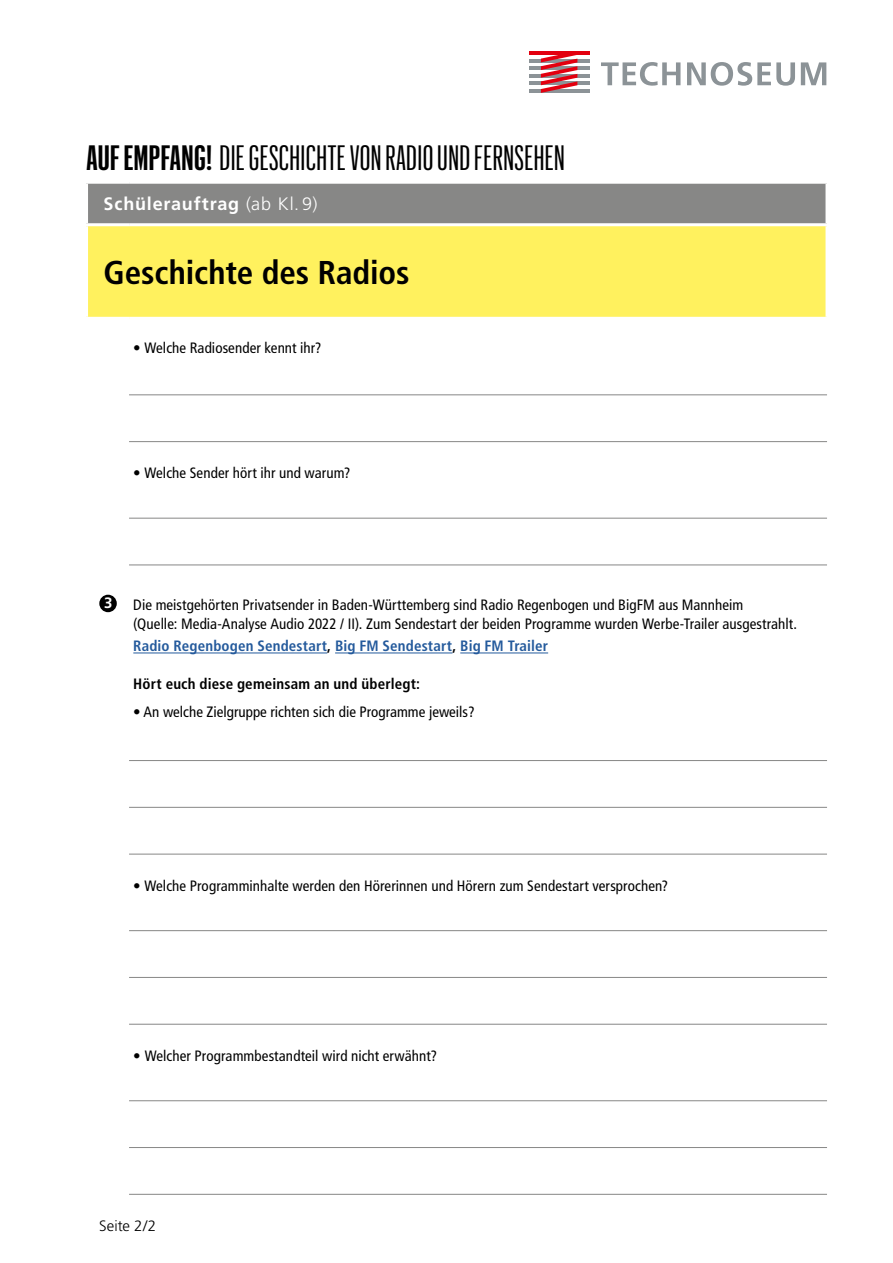
<style>
.page{position:relative;width:893px;height:1263px;background:#fff}
.page>*{position:absolute;margin:0;border:0;box-sizing:border-box;transform-origin:0 0}
.t1{font:34.5px "Graphik XX Cond";letter-spacing:.01em;color:#000}
.t2{font:700 condensed 33px "Frutiger LT Pro";letter-spacing:-.005em;color:#000}
.t3{font:700 18px "Frutiger LT Pro";letter-spacing:.05em;color:#fff}
.t4{font:condensed 15px "Frutiger LT Pro";letter-spacing:.005em;color:#000}
.t5{font:700 condensed 15px "Frutiger LT Pro";letter-spacing:.01em;color:#245a9c}
.t6{font:700 condensed 15px "Frutiger LT Pro";letter-spacing:.01em;color:#000}
.t7{font:300 15px "Frutiger LT Pro";color:#000}
.t8{font:700 15px "Frutiger LT Pro";color:#fff}
.s1{font-weight:600}
.s2{font-weight:300}
.s3{color:#000}
</style>
<div class="page">
<div style="left:87px;top:182px;width:740px;height:43px;background:#878786"></div>
<div style="left:87px;top:225px;width:740px;height:93px;background:#fff15e"></div>
<hr style="left:85px;top:181px;width:44px;height:3px;background:#fff">
<hr style="left:85px;top:184px;width:3px;height:39px;background:#fff">
<hr style="left:129px;top:181px;width:699px;height:3px;background:#fff">
<hr style="left:825px;top:184px;width:3px;height:39px;background:#fff">
<hr style="left:85px;top:223px;width:44px;height:3px;background:#fff">
<hr style="left:85px;top:226px;width:3px;height:91px;background:#fff">
<hr style="left:129px;top:223px;width:699px;height:3px;background:#fff">
<hr style="left:825px;top:226px;width:3px;height:91px;background:#fff">
<hr style="left:85px;top:317px;width:44px;height:3px;background:#fff">
<hr style="left:129px;top:317px;width:699px;height:3px;background:#fff">
<hr style="left:129px;top:395px;width:698px;height:1px;background:#878786">
<hr style="left:129px;top:441px;width:698px;height:1px;background:#878786">
<hr style="left:129px;top:518px;width:698px;height:1px;background:#878786">
<hr style="left:129px;top:565px;width:698px;height:1px;background:#878786">
<hr style="left:129px;top:760px;width:698px;height:1px;background:#878786">
<hr style="left:129px;top:807px;width:698px;height:1px;background:#878786">
<hr style="left:129px;top:854px;width:698px;height:1px;background:#878786">
<hr style="left:129px;top:930px;width:698px;height:1px;background:#878786">
<hr style="left:129px;top:977px;width:698px;height:1px;background:#878786">
<hr style="left:129px;top:1024px;width:698px;height:1px;background:#878786">
<hr style="left:129px;top:1194px;width:698px;height:1px;background:#878786">
<hr style="left:129px;top:1100px;width:698px;height:1px;background:#878786">
<hr style="left:129px;top:1147px;width:698px;height:1px;background:#878786">
<div style="left:99px;top:595px;width:18px;height:17px;background:#000;border-radius:50%"></div>
<hr style="left:133px;top:653px;width:194px;height:1px;background:#245a9c">
<hr style="left:335px;top:653px;width:117px;height:1px;background:#245a9c">
<hr style="left:460px;top:653px;width:88px;height:1px;background:#245a9c">
<hr style="left:529px;top:51px;width:61px;height:4px;background:#e3000f">
<hr style="left:529px;top:59px;width:61px;height:3px;background:#8c9397">
<hr style="left:529px;top:66px;width:61px;height:4px;background:#8c9397">
<hr style="left:529px;top:74px;width:61px;height:4px;background:#8c9397">
<hr style="left:529px;top:81px;width:61px;height:4px;background:#8c9397">
<hr style="left:529px;top:89px;width:61px;height:4px;background:#8c9397">
<svg style="left:541px;top:55px;width:36px;height:38px"></svg>
<svg style="left:601px;top:62px;width:225px;height:24px"></svg>
<p class="t1" style="left:86px;top:136px;width:480px"><span class="s1">AUF EMPFANG!</span> DIE GESCHICHTE VON RADIO UND FERNSEHEN</p>
<p class="t3" style="left:104px;top:193px;width:215px">Schülerauftrag <span class="s2">(ab Kl.9)</span></p>
<p class="t2" style="left:104px;top:252px;width:307px">Geschichte des Radios</p>
<p class="t4" style="left:133px;top:339px;width:190px">• Welche Radiosender kennt ihr?</p>
<p class="t4" style="left:133px;top:464px;width:219px">• Welche Sender hört ihr und warum?</p>
<p class="t8" style="left:104px;top:594px;width:10px">3</p>
<p class="t4" style="left:133px;top:596px;width:611px">Die meistgehörten Privatsender in Baden-Württemberg sind Radio Regenbogen und BigFM aus Mannheim</p>
<p class="t4" style="left:133px;top:615px;width:665px">(Quelle: Media-Analyse Audio 2022 / II). Zum Sendestart der beiden Programme wurden Werbe-Trailer ausgestrahlt.</p>
<p class="t5" style="left:133px;top:637px;width:416px">Radio Regenbogen Sendestart<span class="s3">,</span> Big FM Sendestart<span class="s3">,</span> Big FM Trailer</p>
<p class="t6" style="left:133px;top:675px;width:288px">Hört euch diese gemeinsam an und überlegt:</p>
<p class="t4" style="left:133px;top:703px;width:343px">• An welche Zielgruppe richten sich die Programme jeweils?</p>
<p class="t4" style="left:133px;top:877px;width:536px">• Welche Programminhalte werden den Hörerinnen und Hörern zum Sendestart versprochen?</p>
<p class="t4" style="left:133px;top:1047px;width:305px">• Welcher Programmbestandteil wird nicht erwähnt?</p>
<p class="t7" style="left:99px;top:1217px;width:58px">Seite 2/2</p>
</div>
